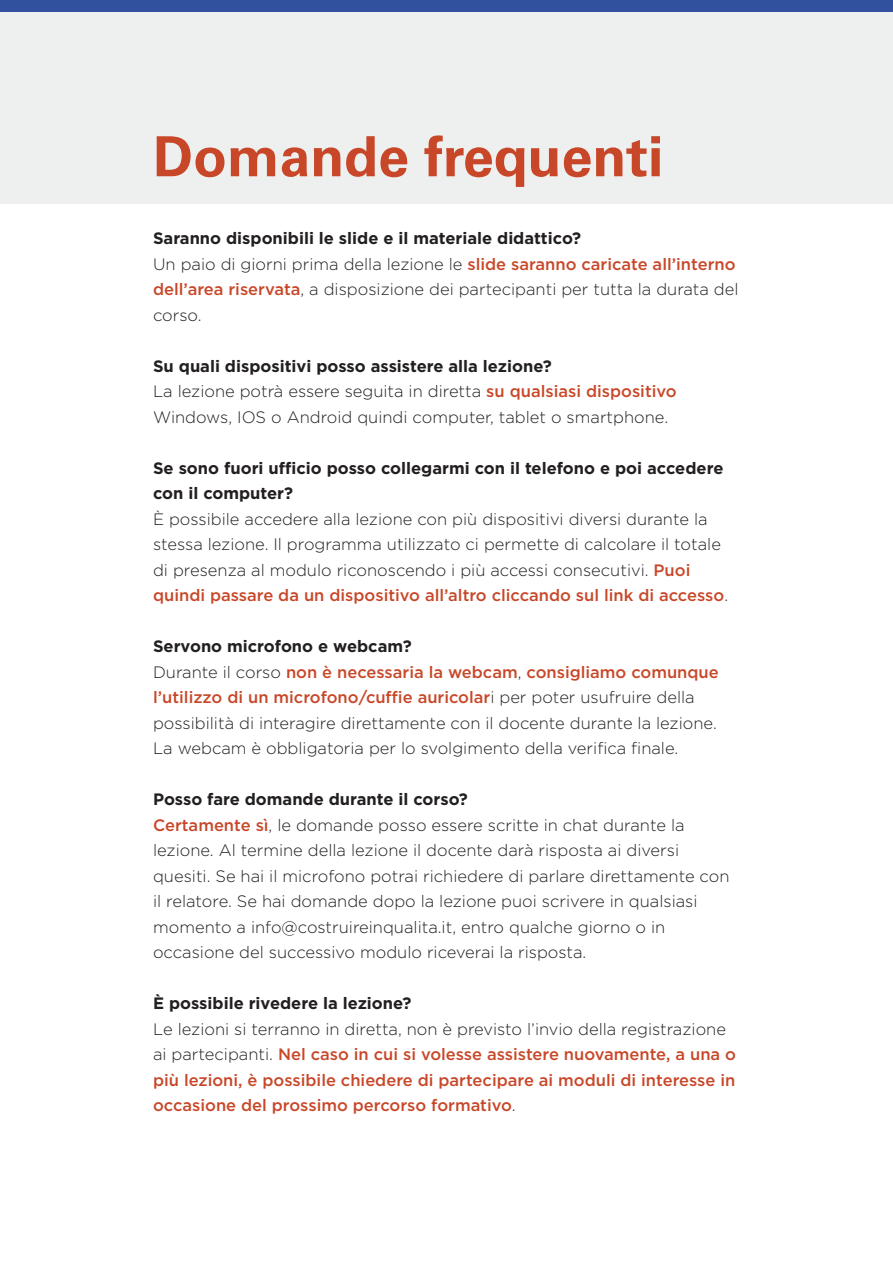
<style>
.page{position:relative;width:893px;height:1263px;background:#fff}
.page>*{position:absolute;margin:0;border:0;box-sizing:border-box;transform-origin:0 0}
.t1{font:700 55.5px "Univers LT Std";color:#c84728}
.testo_interno{font:300 16.5px/25.5px "Gotham";color:#231f20}
.testo_interno-2{font:700 16.5px/25.5px "Gotham";color:#231f20}
.testo_interno-3{font:500 16.5px/25.5px "Gotham";color:#c84728}
.s1{font-weight:500;color:#c84728}
.s2{font-weight:300;color:#231f20}
</style>
<div class="page">
<div style="left:0;top:0;width:893px;height:13px;background:#31519f"></div>
<div style="left:0;top:13px;width:893px;height:191px;background:#eef0ef"></div>
<p class="t1" style="left:153px;top:124px;width:512px">Domande frequenti</p>
<p class="testo_interno-2" style="left:153px;top:226px;width:429px">Saranno disponibili le slide e il materiale didattico?</p>
<p class="testo_interno" style="left:153px;top:251px;width:587px">Un paio di giorni prima della lezione le <span class="s1">slide saranno caricate all’interno dell’area riservata</span>, a disposizione dei partecipanti per tutta la durata del corso.</p>
<p class="testo_interno-2" style="left:153px;top:353px;width:400px">Su quali dispositivi posso assistere alla lezione?</p>
<p class="testo_interno" style="left:153px;top:378px;width:525px">La lezione potrà essere seguita in diretta <span class="s1">su qualsiasi dispositivo<br></span>Windows, IOS o Android quindi computer, tablet o smartphone.</p>
<p class="testo_interno-2" style="left:153px;top:455px;width:572px">Se sono fuori ufficio posso collegarmi con il telefono e poi accedere con il computer?</p>
<p class="testo_interno" style="left:153px;top:506px;width:577px">È possibile accedere alla lezione con più dispositivi diversi durante la stessa lezione. Il programma utilizzato ci permette di calcolare il totale di presenza al modulo riconoscendo i più accessi consecutivi. <span class="s1">Puoi quindi passare da un dispositivo all’altro cliccando sul link di accesso</span>.</p>
<p class="testo_interno-2" style="left:153px;top:634px;width:260px">Servono microfono e webcam?</p>
<p class="testo_interno" style="left:153px;top:659px;width:567px">Durante il corso <span class="s1">non è necessaria la webcam</span>, <span class="s1">consigliamo comunque l’utilizzo di un microfono/cuffie auricolar</span>i per poter usufruire della possibilità di interagire direttamente con il docente durante la lezione.<br>La webcam è obbligatoria per lo svolgimento della verifica finale.</p>
<p class="testo_interno-2" style="left:153px;top:787px;width:316px">Posso fare domande durante il corso?</p>
<p class="testo_interno" style="left:153px;top:812px;width:578px"><span class="s1">Certamente sì</span>, le domande posso essere scritte in chat durante la lezione. Al termine della lezione il docente darà risposta ai diversi quesiti. Se hai il microfono potrai richiedere di parlare direttamente con il relatore. Se hai domande dopo la lezione puoi scrivere in qualsiasi momento a info@costruireinqualita.it, entro qualche giorno o in occasione del successivo modulo riceverai la risposta.</p>
<p class="testo_interno-2" style="left:153px;top:991px;width:260px">È possibile rivedere la lezione?</p>
<p class="testo_interno-3" style="left:153px;top:1016px;width:584px"><span class="s2">Le lezioni si terranno in diretta, non è previsto l’invio della registrazione ai partecipanti.</span> Nel caso in cui si volesse assistere nuovamente, a una o più lezioni, è possibile chiedere di partecipare ai moduli di interesse in occasione del prossimo percorso formativo<span class="s2">.</span></p>
</div>
